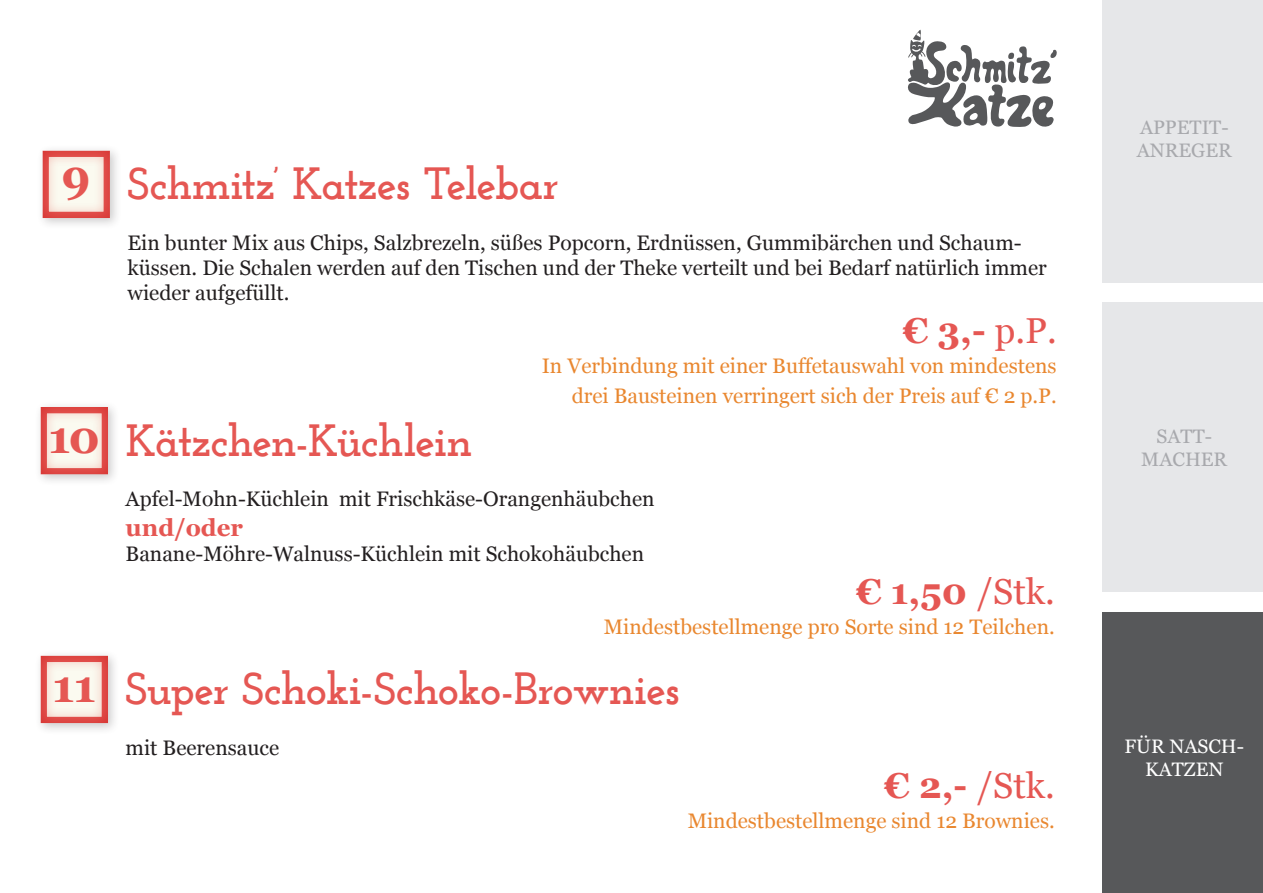
<style>
.page{position:relative;width:1263px;height:893px;background:#fff}
.page>*{position:absolute;margin:0;border:0;box-sizing:border-box;transform-origin:0 0}
.t1{font:700 45px "Josefin Slab";letter-spacing:-.03em;color:#e55753}
.t2{font:700 45px "Georgia";color:#e55753}
.t3{font:700 36px "Georgia";color:#e55753}
.t4{font:36px "Georgia";color:#e55753}
.t5{font:700 24px "Georgia";color:#e55753}
.t6{font:21px/25.2px "Georgia";color:#231f20}
.t7{font:21px/30px "Georgia";color:#e9872f;text-align:right}
.t8{font:19.5px/23.4px "Georgia";color:#a8a9ad;text-align:center}
.t9{font:19.5px/23.4px "Georgia";color:#fff;text-align:center}
.s1{font-weight:400}
.s2{font-weight:700}
</style>
<div class="page">
<div style="left:1102px;top:612px;width:161px;height:281px;background:#57585a"></div>
<div style="left:1102px;top:302px;width:161px;height:290px;background:#e6e7e9"></div>
<svg style="left:908px;top:30px;width:149px;height:97px"></svg>
<div style="left:1102px;top:0;width:161px;height:283px;background:#e6e7e9"></div>
<div style="left:37px;top:145px;width:85px;height:85px;background:#231f20;opacity:.23"></div>
<div style="left:42px;top:145px;width:109px;height:74px;background:#e55753;opacity:.75"></div>
<div style="left:34px;top:401px;width:86px;height:85px;background:#231f20;opacity:.23"></div>
<div style="left:39px;top:405px;width:121px;height:70px;background:#e55753;opacity:.75"></div>
<div style="left:35px;top:650px;width:85px;height:85px;background:#231f20;opacity:.23"></div>
<div style="left:40px;top:653px;width:117px;height:71px;background:#e55753;opacity:.75"></div>
<h1 class="t2" style="left:62px;top:148px;width:31px">9</h1>
<h1 class="t2" style="left:48px;top:409px;width:53px">10</h1>
<h1 class="t2" style="left:53px;top:657px;width:45px">11</h1>
<h1 class="t1" style="left:128px;top:157px;width:433px">Schmitz’ Katzes Telebar</h1>
<p class="t6" style="left:128px;top:230px;width:921px">Ein bunter Mix aus Chips, Salzbrezeln, süßes Popcorn, Erdnüssen, Gummibärchen und Schaum&shy;küssen. Die Schalen werden auf den Tischen und der Theke verteilt und bei Bedarf natürlich immer wieder aufgefüllt.</p>
<h2 class="t3" style="left:903px;top:308px;width:155px">€ 3,- <span class="s1">p.P.</span></h2>
<p class="t7" style="left:542px;top:351px;width:516px">In Verbindung mit einer Buffetauswahl von mindestens drei Bausteinen verringert sich der Preis auf € 2 p.P.</p>
<h1 class="t1" style="left:126px;top:414px;width:348px">Kätzchen-Küchlein</h1>
<p class="t6" style="left:126px;top:487px;width:530px">Apfel-Mohn-Küchlein mit Frischkäse-Orangenhäubchen</p>
<p class="t5" style="left:126px;top:512px;width:119px">und/oder</p>
<p class="t6" style="left:126px;top:542px;width:520px">Banane-Möhre-Walnuss-Küchlein mit Schokohäubchen</p>
<h2 class="t3" style="left:856px;top:569px;width:200px">€ 1,50 <span class="s1">/Stk.</span></h2>
<p class="t7" style="left:604px;top:613px;width:452px">Mindestbestellmenge pro Sorte sind 12 Teilchen.</p>
<h1 class="t1" style="left:126px;top:662px;width:556px">Super Schoki-Schoko-Brownies</h1>
<p class="t6" style="left:126px;top:735px;width:155px">mit Beerensauce</p>
<h2 class="t4" style="left:884px;top:764px;width:172px"><span class="s2">€ 2,-</span> /Stk.</h2>
<p class="t7" style="left:688px;top:806px;width:369px">Mindestbestellmenge sind 12 Brownies.</p>
<p class="t8" style="left:1137px;top:116px;width:97px;text-align:left">Appetit-<br>Anreger</p>
<p class="t8" style="left:1141px;top:424px;width:87px">satt&shy;macher</p>
<p class="t9" style="left:1124px;top:735px;width:121px">für nasch&shy;katzen</p>
</div>
